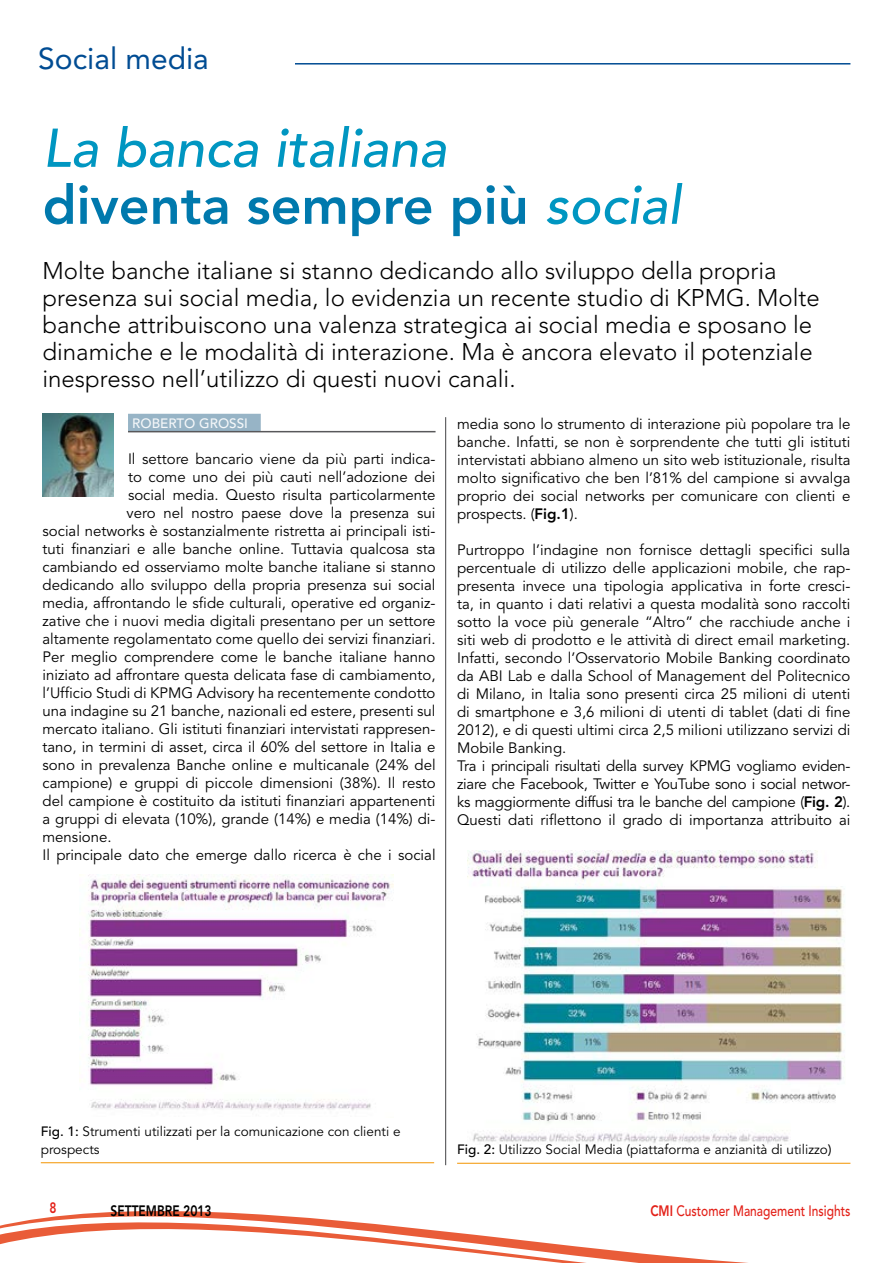
<style>
.page{position:relative;width:893px;height:1263px;background:#fff}
.page>*{position:absolute;margin:0;border:0;box-sizing:border-box;transform-origin:0 0}
.Titolo_1_IT{font:italic 500 54px/57px "Avenir";color:#0096c1}
.Titolo_1_IT-2{font:30px "Avenir";color:#004c93}
.sommario{font:300 24px/27px "Avenir";color:#000}
.testo_ita{font:15px/18px "Avenir";color:#000;text-align:justify}
.t1{font:500 15px "Avenir";color:#e32119;scale:.8 1}
.t2{font:800 15px "Avenir";color:#000;scale:.8 1}
.t3{font:800 15px "Avenir";color:#e32119;scale:.8 1}
.figura_n{font:13.5px/18px "Avenir";color:#000}
.autore{font:500 13.5px "Avenir";color:#f4f7f9}
.s1{font-weight:800;font-style:normal;color:#0079ad}
.s2{font-weight:800}
.s3{font-weight:500}
</style>
<div class="page">
<svg style="left:0;top:1211px;width:748px;height:52px"></svg>
<hr style="left:445px;top:417px;width:1px;height:748px;background:#58585a">
<div style="left:128px;top:414px;width:133px;height:18px;background:#97b4c6"></div>
<hr style="left:128px;top:431px;width:308px;height:1px;background:#58585a">
<hr style="left:43px;top:63px;width:807px;height:2px;background:#004c93">
<div style="left:38px;top:38px;width:257px;height:39px;background:#fff"></div>
<img style="left:43px;top:414px;width:70px;height:82px">
<img style="left:88px;top:874px;width:306px;height:237px">
<hr style="left:41px;top:1162px;width:393px;height:1px;background:#f39400">
<img style="left:467px;top:850px;width:378px;height:294px">
<hr style="left:457px;top:1163px;width:393px;height:1px;background:#f39400">
<p class="Titolo_1_IT-2" style="left:38px;top:41px;width:172px">Social media</p>
<p class="Titolo_1_IT" style="left:43px;top:121px;width:640px">La banca italiana<br><span class="s1">diventa sempre più</span> social</p>
<p class="sommario" style="left:43px;top:257px;width:779px">Molte banche italiane si stanno dedicando allo sviluppo della propria presenza sui social media, lo evidenzia un recente studio di KPMG. Molte banche attribuiscono una valenza strategica ai social media e sposano le dinamiche e le modalità di interazione. Ma è ancora elevato il potenziale inespresso nell’utilizzo di questi nuovi canali.</p>
<p class="autore" style="left:132px;top:415px;width:117px">ROBERTO GROSSI</p>
<p class="testo_ita" style="left:128px;top:450px;width:309px">Il settore bancario viene da più parti indica-</p>
<p class="testo_ita" style="left:128px;top:468px;width:309px">to come uno dei più cauti nell’adozione dei</p>
<p class="testo_ita" style="left:128px;top:486px;width:309px">social media. Questo risulta particolarmente</p>
<p class="testo_ita" style="left:127px;top:504px;width:310px">vero nel nostro paese dove la presenza sui</p>
<p class="testo_ita" style="left:43px;top:522px;width:394px">social networks è sostanzialmente ristretta ai principali isti-</p>
<p class="testo_ita" style="left:43px;top:540px;width:395px">tuti finanziari e alle banche online. Tuttavia qualcosa sta</p>
<p class="testo_ita" style="left:43px;top:558px;width:395px">cambiando ed osserviamo molte banche italiane si stanno</p>
<p class="testo_ita" style="left:43px;top:576px;width:394px">dedicando allo sviluppo della propria presenza sui social</p>
<p class="testo_ita" style="left:43px;top:594px;width:394px">media, affrontando le sfide culturali, operative ed organiz-</p>
<p class="testo_ita" style="left:43px;top:612px;width:395px">zative che i nuovi media digitali presentano per un settore</p>
<p class="testo_ita" style="left:43px;top:630px;width:394px">altamente regolamentato come quello dei servizi finanziari.</p>
<p class="testo_ita" style="left:43px;top:648px;width:394px">Per meglio comprendere come le banche italiane hanno</p>
<p class="testo_ita" style="left:43px;top:666px;width:394px">iniziato ad affrontare questa delicata fase di cambiamento,</p>
<p class="testo_ita" style="left:43px;top:684px;width:394px">l’Ufficio Studi di KPMG Advisory ha recentemente condotto</p>
<p class="testo_ita" style="left:43px;top:702px;width:395px">una indagine su 21 banche, nazionali ed estere, presenti sul</p>
<p class="testo_ita" style="left:43px;top:720px;width:394px">mercato italiano. Gli istituti finanziari intervistati rappresen-</p>
<p class="testo_ita" style="left:43px;top:738px;width:394px">tano, in termini di asset, circa il 60% del settore in Italia e</p>
<p class="testo_ita" style="left:43px;top:756px;width:395px">sono in prevalenza Banche online e multicanale (24% del</p>
<p class="testo_ita" style="left:43px;top:774px;width:395px">campione) e gruppi di piccole dimensioni (38%). Il resto</p>
<p class="testo_ita" style="left:43px;top:792px;width:395px">del campione è costituito da istituti finanziari appartenenti</p>
<p class="testo_ita" style="left:43px;top:810px;width:394px">a gruppi di elevata (10%), grande (14%) e media (14%) di-</p>
<p class="testo_ita" style="left:43px;top:828px;width:71px">mensione.</p>
<p class="testo_ita" style="left:43px;top:846px;width:395px">Il principale dato che emerge dallo ricerca è che i social</p>
<p class="testo_ita" style="left:457px;top:415px;width:395px">media sono lo strumento di interazione più popolare tra le banche. Infatti, se non è sorprendente che tutti gli istituti intervistati abbiano almeno un sito web istituzionale, risulta molto significativo che ben l’81% del campione si avvalga proprio dei social networks per comunicare con clienti e prospects. (<span class="s2">Fig.1</span>).</p>
<p class="testo_ita" style="left:457px;top:541px;width:395px">Purtroppo l’indagine non fornisce dettagli specifici sulla percentuale di utilizzo delle applicazioni mobile, che rap&shy;presenta invece una tipologia applicativa in forte cresci&shy;ta, in quanto i dati relativi a questa modalità sono raccolti sotto la voce più generale “Altro” che racchiude anche i siti web di prodotto e le attività di direct email marketing.<br>Infatti, secondo l’Osservatorio Mobile Banking coordinato da ABI Lab e dalla School of Management del Politecnico di Milano, in Italia sono presenti circa 25 milioni di utenti di smartphone e 3,6 milioni di utenti di tablet (dati di fine 2012), e di questi ultimi circa 2,5 milioni utilizzano servizi di Mobile Banking.</p>
<p class="testo_ita" style="left:457px;top:757px;width:395px">Tra i principali risultati della survey KPMG vogliamo eviden&shy;ziare che Facebook, Twitter e YouTube sono i social networ&shy;ks maggiormente diffusi tra le banche del campione (<span class="s2">Fig. 2</span>).<br>Questi dati riflettono il grado di importanza attribuito ai</p>
<p class="figura_n" style="left:41px;top:1122px;width:361px"><span class="s3">Fig. 1:</span> Strumenti utilizzati per la comunicazione con clienti e prospects</p>
<p class="figura_n" style="left:457px;top:1141px;width:376px"><span class="s3">Fig. 2:</span> Utilizzo Social Media (piattaforma e anzianità di utilizzo<span class="s3">)</span></p>
<p class="t3" style="left:49px;top:1199px;width:10px">8</p>
<p class="t2" style="left:111px;top:1202px;width:128px">SETTEMBRE 2013</p>
<p class="t1" style="left:650px;top:1202px;width:252px"><span class="s2">CMI</span> Customer Management Insights</p>
</div>
